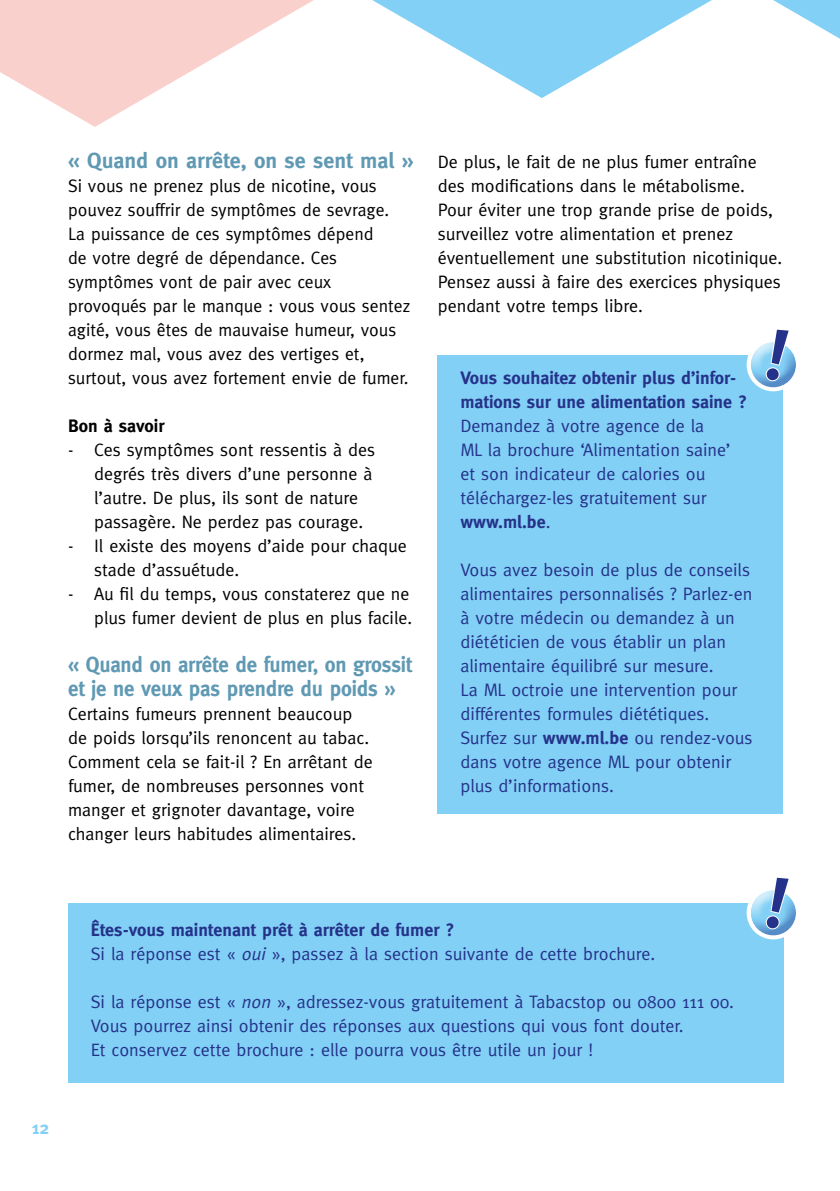
<style>
.page{position:relative;width:840px;height:1191px;background:#fff}
.page>*{position:absolute;margin:0;border:0;box-sizing:border-box;transform-origin:0 0}
.t1{font:700 22px/24px "Meta";letter-spacing:-.01em;color:#6099b3;scale:.95 1}
.t2{font:700 22px "Meta";letter-spacing:-.01em;color:#6099b3}
.t3{font:18px/24px "Meta";color:#000}
.t4{font:18px/24px "Meta";color:#25328a}
.t5{font:700 18px "Meta";color:#25328a}
.t6{font:700 18px "Meta";color:#000}
.t7{font:700 18px "Meta";color:#82d0f5}
.s1{font-weight:700}
.s2{font-style:italic}
</style>
<div class="page">
<svg style="left:0;top:0;width:198px;height:127px;fill:#fad0cd"></svg>
<svg style="left:198px;top:0;width:641px;height:98px"></svg>
<div style="left:68px;top:903px;width:714px;height:179px;background:#82d0f5"></div>
<div style="left:746px;top:886px;width:53px;height:53px;border:8px solid #fff;border-radius:50%"></div>
<div style="left:747px;top:886px;width:48px;height:36px;background:#fff"></div>
<div style="left:747px;top:895px;width:48px;height:41px;background:#25328a;opacity:.41"></div>
<div style="left:437px;top:355px;width:345px;height:458px;background:#82d0f5"></div>
<div style="left:746px;top:338px;width:53px;height:53px;border:8px solid #fff;border-radius:50%"></div>
<div style="left:747px;top:338px;width:48px;height:36px;background:#fff"></div>
<div style="left:747px;top:347px;width:48px;height:41px;background:#25328a;opacity:.41"></div>
<svg style="left:765px;top:890px;width:23px;height:39px"></svg>
<svg style="left:765px;top:342px;width:23px;height:39px"></svg>
<p class="t2" style="left:68px;top:148px;width:347px">« Quand on arrête, on se sent mal »</p>
<p class="t3" style="left:68px;top:174px;width:343px">Si vous ne prenez plus de nicotine, vous pouvez souffrir de symptômes de sevrage.<br>La puissance de ces symptômes dépend<br>de votre degré de dépendance. Ces symptômes vont de pair avec ceux provoqués par le manque : vous vous sentez agité, vous êtes de mauvaise humeur, vous dormez mal, vous avez des vertiges et, surtout, vous avez fortement envie de fumer.</p>
<p class="t6" style="left:68px;top:415px;width:98px">Bon à savoir</p>
<p class="t3" style="left:94px;top:438px;width:282px;text-indent:-26px">- Ces symptômes sont ressentis à des degrés très divers d’une personne à l’autre. De plus, ils sont de nature passagère. Ne perdez pas courage.</p>
<p class="t3" style="left:94px;top:534px;width:314px;text-indent:-26px">- Il existe des moyens d’aide pour chaque stade d’assuétude.</p>
<p class="t3" style="left:68px;top:582px;width:345px;text-align:right">- Au fil du temps, vous constaterez que ne plus fumer devient de plus en plus facile.</p>
<p class="t1" style="left:68px;top:652px;width:363px">« Quand on arrête de fumer, on grossit et je ne veux pas prendre du poids »</p>
<p class="t3" style="left:68px;top:702px;width:306px">Certains fumeurs prennent beaucoup de poids lorsqu’ils renoncent au tabac.<br>Comment cela se fait-il ? En arrêtant de fumer, de nombreuses personnes vont manger et grignoter davantage, voire changer leurs habitudes alimentaires.</p>
<p class="t3" style="left:437px;top:150px;width:346px">De plus, le fait de ne plus fumer entraîne des modifications dans le métabolisme.<br>Pour éviter une trop grande prise de poids, surveillez votre alimentation et prenez éventuellement une substitution nicotinique.<br>Pensez aussi à faire des exercices physiques pendant votre temps libre.</p>
<p class="t5" style="left:460px;top:367px;width:275px">Vous souhaitez obtenir plus d’infor-</p>
<p class="t5" style="left:460px;top:391px;width:288px">mations sur une alimentation saine ?</p>
<p class="t4" style="left:460px;top:414px;width:271px">Demandez à votre agence de la<br>ML la brochure ‘Alimentation saine’ et son indicateur de calories ou téléchargez-les gratuitement sur <span class="s1">www.ml.be</span>.</p>
<p class="t4" style="left:460px;top:558px;width:293px">Vous avez besoin de plus de conseils alimentaires personnalisés ? Parlez-en à votre médecin ou demandez à un diététicien de vous établir un plan alimentaire équilibré sur mesure.<br>La ML octroie une intervention pour différentes formules diététiques.<br>Surfez sur <span class="s1">www.ml.be</span> ou rendez-vous dans votre agence ML pour obtenir plus d’informations.</p>
<p class="t7" style="left:31px;top:1117px;width:19px">12</p>
<p class="t4" style="left:91px;top:918px;width:565px"><span class="s1">Êtes-vous maintenant prêt à arrêter de fumer ?<br></span>Si la réponse est « <span class="s2">oui</span> », passez à la section suivante de cette brochure.</p>
<p class="t4" style="left:91px;top:990px;width:644px">Si la réponse est « <span class="s2">non</span> », adressez-vous gratuitement à Tabacstop ou 0800 111 00.<br>Vous pourrez ainsi obtenir des réponses aux questions qui vous font douter.<br>Et conservez cette brochure : elle pourra vous être utile un jour !</p>
</div>
